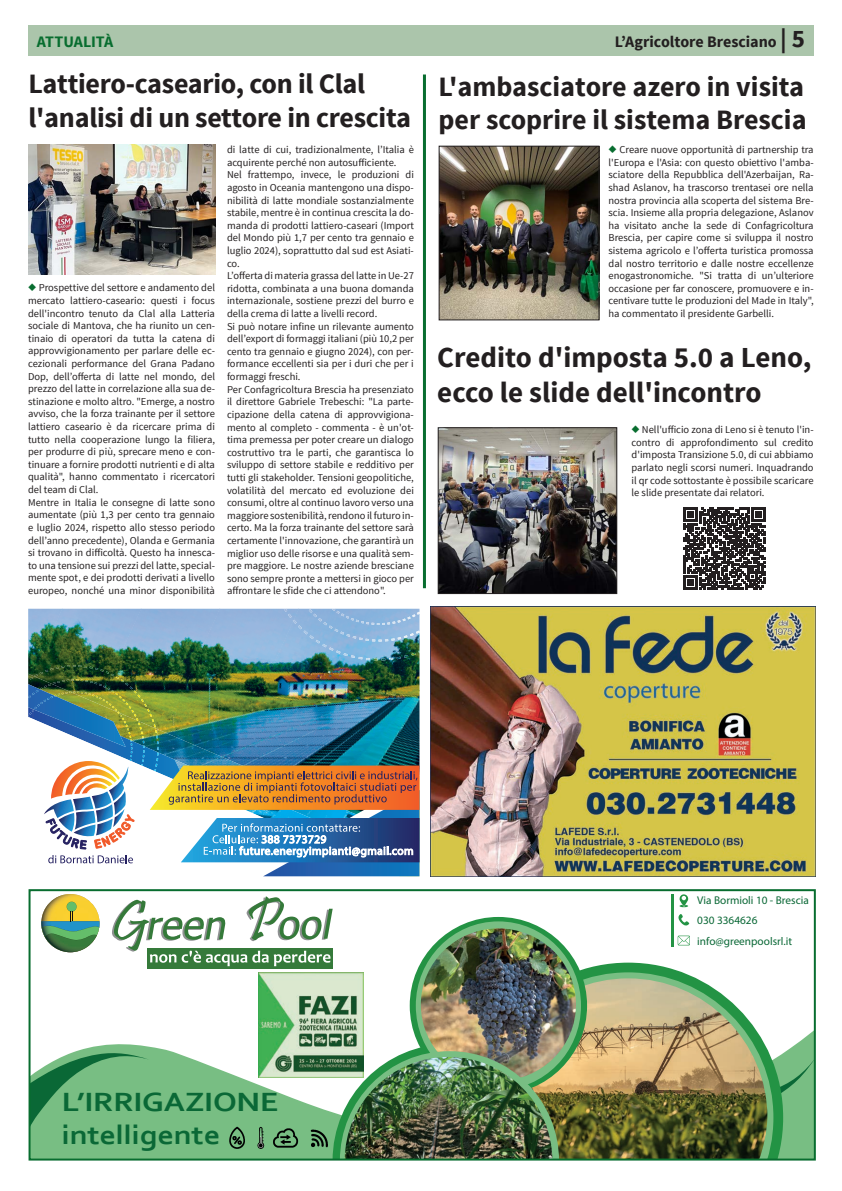
<style>
.page{position:relative;width:842px;height:1191px;background:#fff}
.page>*{position:absolute;margin:0;border:0;box-sizing:border-box;transform-origin:0 0}
.TITOLI_articoli_BIG{font:700 29px/34.8px "Source Sans Pro";color:#231f20}
.TITOLI_articoli_BIG-2{font:700 28px/33.6px "Source Sans Pro";letter-spacing:-.01em;color:#231f20}
.t1{font:700 27.6px/33.2px "Corbel";letter-spacing:-.005em;color:#0a6836;scale:1.17 1}
.t2{font:700 16px "Source Sans Pro";letter-spacing:-.005em;color:#231f20}
.t3{font:700 16px "Source Sans Pro";letter-spacing:-.01em;color:#086d2f}
.t4{font:11.3px/20.5px "Myriad Pro";color:#0a6836}
.Testo_lungo{font:10.5px/12.6px "Source Sans Pro";color:#231f20;text-align:justify}
.s1{font-size:25px}
.s2{color:#086d2f}
</style>
<div class="page">
<div style="left:28px;top:26px;width:786px;height:30px;background:#abc5ab"></div>
<svg style="left:77px;top:1022px;width:736px;height:135px;fill:#78be83"></svg>
<svg style="left:783px;top:1042px;width:30px;height:90px;background:#78bc84"></svg>
<svg style="left:32px;top:1051px;width:129px;height:106px;background:#70b67e"></svg>
<img style="left:228px;top:1124px;width:103px;height:27px">
<svg style="left:576px;top:962px;width:207px;height:195px"></svg>
<svg style="left:581px;top:972px;width:192px;height:185px"></svg>
<img style="left:566px;top:978px;width:201px;height:179px">
<div style="left:410px;top:917px;width:177px;height:177px;background:#239344;border-radius:50%"></div>
<div style="left:416px;top:921px;width:165px;height:168px;background:#78be83;border-radius:50%"></div>
<img style="left:421px;top:928px;width:155px;height:152px">
<img style="left:333px;top:1043px;width:233px;height:114px">
<img style="left:345px;top:1057px;width:207px;height:100px">
<img style="left:258px;top:972px;width:105px;height:105px">
<svg style="left:41px;top:894px;width:59px;height:58px"></svg>
<div style="left:148px;top:948px;width:185px;height:20px;background:#357a3a"></div>
<svg style="left:112px;top:896px;width:221px;height:70px"></svg>
<svg style="left:679px;top:894px;width:9px;height:13px"></svg>
<svg style="left:678px;top:914px;width:11px;height:11px"></svg>
<svg style="left:678px;top:935px;width:12px;height:10px"></svg>
<hr style="left:671px;top:894px;width:2px;height:53px;background:#239344">
<div style="left:29px;top:889px;width:787px;height:271px;border:2px solid #086d2f"></div>
<img style="left:299px;top:660px;width:120px;height:23px">
<img style="left:220px;top:609px;width:79px;height:65px">
<img style="left:141px;top:609px;width:79px;height:65px">
<img style="left:62px;top:609px;width:79px;height:56px">
<img style="left:28px;top:609px;width:34px;height:65px">
<img style="left:28px;top:674px;width:367px;height:9px">
<img style="left:284px;top:609px;width:135px;height:51px">
<img style="left:334px;top:628px;width:85px;height:13px">
<img style="left:309px;top:609px;width:24px;height:20px">
<img style="left:336px;top:611px;width:83px;height:14px">
<img style="left:35px;top:665px;width:121px;height:12px">
<img style="left:30px;top:677px;width:129px;height:6px">
<img style="left:53px;top:679px;width:44px;height:4px">
<img style="left:28px;top:683px;width:391px;height:193px">
<img style="left:430px;top:606px;width:386px;height:270px">
<img style="left:441px;top:148px;width:156px;height:170px">
<div style="left:439px;top:146px;width:160px;height:174px;border:1px solid #231f20"></div>
<img style="left:440px;top:429px;width:175px;height:163px">
<div style="left:438px;top:427px;width:179px;height:167px;border:1px solid #231f20"></div>
<svg style="left:683px;top:508px;width:82px;height:82px"></svg>
<img style="left:28px;top:144px;width:187px;height:131px">
<hr style="left:423px;top:74px;width:3px;height:514px;background:#086d2f">
<p class="t3" style="left:37px;top:32px;width:78px">ATTUALITÀ</p>
<p class="t2" style="left:615px;top:32px;width:192px">L’Agricoltore Bresciano <span class="s1">| 5</span></p>
<p class="TITOLI_articoli_BIG-2" style="left:28px;top:68px;width:384px">Lattiero-caseario, con il Clal l'analisi di un settore in crescita</p>
<p class="Testo_lungo" style="left:28px;top:282px;width:188px"><span class="s2">◆</span> Prospettive del settore e andamento del mercato lattiero-caseario: questi i focus dell'incontro tenuto da Clal alla Latteria sociale di Mantova, che ha riunito un cen&shy;tinaio di operatori da tutta la catena di approvvigionamento per parlare delle ec&shy;cezionali performance del Grana Padano Dop, dell’offerta di latte nel mondo, del prezzo del latte in correlazione alla sua de&shy;stinazione e molto altro. "Emerge, a nostro avviso, che la forza trainante per il settore lattiero caseario è da ricercare prima di tutto nella cooperazione lungo la filiera, per produrre di più, sprecare meno e con&shy;tinuare a fornire prodotti nutrienti e di alta qualità", hanno commentato i ricercatori del team di Clal.</p>
<p class="Testo_lungo" style="left:28px;top:496px;width:188px">Mentre in Italia le consegne di latte sono aumentate (più 1,3 per cento tra gennaio e luglio 2024, rispetto allo stesso periodo dell’anno precedente), Olanda e Germania si trovano in difficoltà. Questo ha innesca&shy;to una tensione sui prezzi del latte, special&shy;mente spot, e dei prodotti derivati a livello europeo, nonché una minor disponibilità</p>
<p class="Testo_lungo" style="left:227px;top:144px;width:188px">di latte di cui, tradizionalmente, l’Italia è acquirente perché non autosufficiente.</p>
<p class="Testo_lungo" style="left:227px;top:169px;width:188px">Nel frattempo, invece, le produzioni di agosto in Oceania mantengono una dispo&shy;nibilità di latte mondiale sostanzialmente stabile, mentre è in continua crescita la do&shy;manda di prodotti lattiero-caseari (Import del Mondo più 1,7 per cento tra gennaio e luglio 2024), soprattutto dal sud est Asiati&shy;co.</p>
<p class="Testo_lungo" style="left:227px;top:270px;width:188px">L’offerta di materia grassa del latte in Ue-27 ridotta, combinata a una buona domanda internazionale, sostiene prezzi del burro e della crema di latte a livelli record.</p>
<p class="Testo_lungo" style="left:227px;top:320px;width:188px">Si può notare infine un rilevante aumento dell’export di formaggi italiani (più 10,2 per cento tra gennaio e giugno 2024), con per&shy;formance eccellenti sia per i duri che per i formaggi freschi.</p>
<p class="Testo_lungo" style="left:227px;top:383px;width:188px">Per Confagricoltura Brescia ha presenziato il direttore Gabriele Trebeschi: "La parte&shy;cipazione della catena di approvvigiona&shy;mento al completo - commenta - è un'ot&shy;tima premessa per poter creare un dialogo costruttivo tra le parti, che garantisca lo sviluppo di settore stabile e redditivo per tutti gli stakeholder. Tensioni geopolitiche, volatilità del mercato ed evoluzione dei consumi, oltre al continuo lavoro verso una maggiore sostenibilità, rendono il futuro in&shy;certo. Ma la forza trainante del settore sarà certamente l'innovazione, che garantirà un miglior uso delle risorse e una qualità sem&shy;pre maggiore. Le nostre aziende bresciane sono sempre pronte a mettersi in gioco per affrontare le sfide che ci attendono".</p>
<p class="TITOLI_articoli_BIG-2" style="left:438px;top:70px;width:370px">L'ambasciatore azero in visita per scoprire il sistema Brescia</p>
<p class="Testo_lungo" style="left:608px;top:143px;width:207px"><span class="s2">◆</span> Creare nuove opportunità di partnership tra l'Europa e l'Asia: con questo obiettivo l'amba&shy;sciatore della Repubblica dell'Azerbaijan, Ra&shy;shad Aslanov, ha trascorso trentasei ore nella nostra provincia alla scoperta del sistema Bre&shy;scia. Insieme alla propria delegazione, Aslanov ha visitato anche la sede di Confagricoltura Brescia, per capire come si sviluppa il nostro sistema agricolo e l’offerta turistica promossa dal nostro territorio e dalle nostre eccellenze enogastronomiche. "Si tratta di un’ulteriore occasione per far conoscere, promuovere e in&shy;centivare tutte le produzioni del Made in Italy", ha commentato il presidente Garbelli.</p>
<p class="TITOLI_articoli_BIG" style="left:437px;top:341px;width:376px">Credito d'imposta 5.0 a Leno, ecco le slide dell'incontro</p>
<p class="Testo_lungo" style="left:632px;top:423px;width:184px"><span class="s2">◆</span> Nell'ufficio zona di Leno si è tenuto l'in&shy;contro di approfondimento sul credito d'imposta Transizione 5.0, di cui abbiamo parlato negli scorsi numeri. Inquadrando il qr code sottostante è possibile scaricare le slide presentate dai relatori.</p>
<h3 class="t1" style="left:62px;top:1084px;width:187px">L’IRRIGAZIONE intelligente</h3>
<p class="t4" style="left:697px;top:889px;width:113px">Via Bormioli 10 - Brescia<br>030 3364626 info@greenpoolsrl.it</p>
</div>
